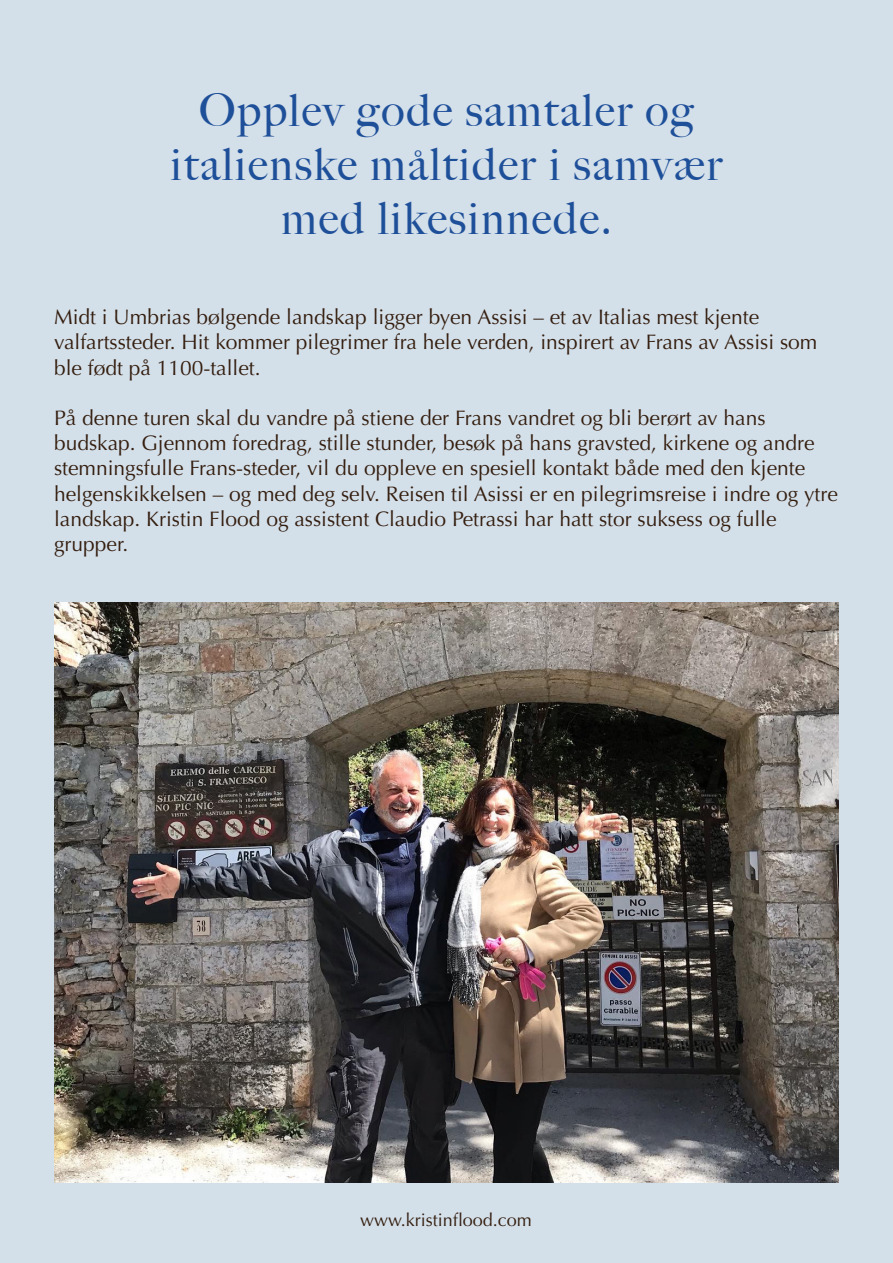
<style>
.page{position:relative;width:893px;height:1263px;background:#d3dfe9}
.page>*{position:absolute;margin:0;border:0;box-sizing:border-box;transform-origin:0 0}
.t1{font:500 45px/54px "Big Caslon";letter-spacing:.04em;color:#1e4f99;text-align:center}
.t2{font:21px/25.2px "Optima";color:#341e0f}
.t3{font:18px "Optima";color:#341e0f}
</style>
<div class="page">
<img style="left:54px;top:603px;width:785px;height:579px">
<p class="t1" style="left:170px;top:82px;width:553px">Opplev gode samtaler og italienske måltider i samvær med likesinnede.</p>
<p class="t2" style="left:54px;top:305px;width:707px">Midt i Umbrias bølgende landskap ligger byen Assisi – et av Italias mest kjente</p>
<p class="t2" style="left:54px;top:330px;width:765px">valfartssteder. Hit kommer pilegrimer fra hele verden, inspirert av Frans av Assisi som ble født på 1100-tallet.</p>
<p class="t2" style="left:54px;top:406px;width:785px">På denne turen skal du vandre på stiene der Frans vandret og bli berørt av hans budskap. Gjennom foredrag, stille stunder, besøk på hans gravsted, kirkene og andre stemningsfulle Frans-steder, vil du oppleve en spesiell kontakt både med den kjente helgenskikkelsen – og med deg selv. Reisen til Asissi er en pilegrimsreise i indre og ytre landskap. Kristin Flood og assistent Claudio Petrassi har hatt stor suksess og fulle</p>
<p class="t2" style="left:54px;top:532px;width:76px">grupper.</p>
<p class="t3" style="left:360px;top:1209px;width:173px">www.kristinflood.com</p>
</div>
